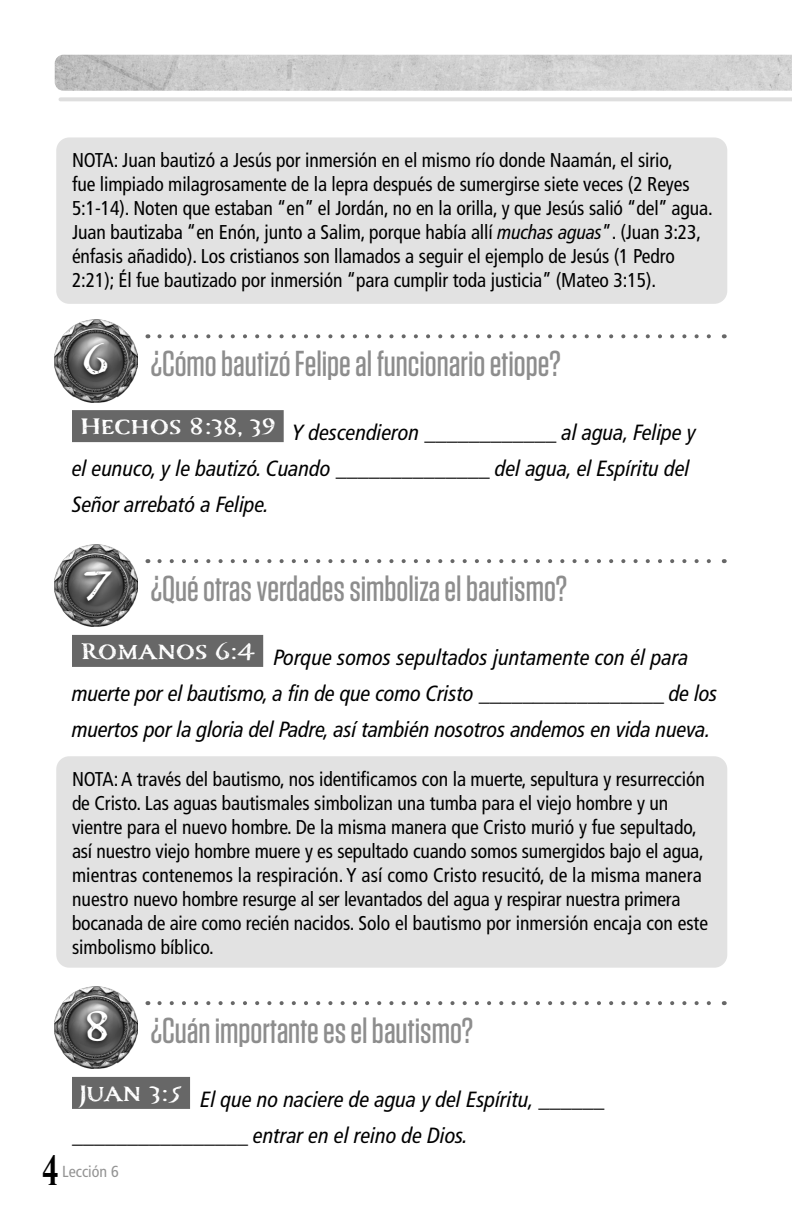
<style>
.page{position:relative;width:792px;height:1224px;background:#fff}
.page>*{position:absolute;margin:0;border:0;box-sizing:border-box;transform-origin:0 0}
.Compass_Numbers{font:700 50px "Carta Marina";color:#fff}
.t1{font:44px "Desire Pro";color:#000}
.Questions_1{font:500 36px "Tungsten";color:#8d8d8d}
.Scripture_with_blanks{font:italic condensed 22px/36px "Frutiger LT Pro";color:#000}
.NOTE{font:condensed 20px/24px "Frutiger LT Pro";letter-spacing:-.005em;color:#000}
.t2{font:condensed 16px "Frutiger LT Pro";color:#949494}
.s1{font-style:italic}
</style>
<div class="page">
<img style="left:55px;top:55px;width:737px;height:36px">
<hr style="left:60px;top:97px;width:732px;height:4px;background:#dedede">
<div style="left:72px;top:410px;width:212px;height:32px;background:#676767"></div>
<div style="left:72px;top:635px;width:191px;height:32px;background:#676767"></div>
<div style="left:72px;top:1077px;width:118px;height:32px;background:#676767"></div>
<img style="left:54px;top:320px;width:83px;height:82px">
<div style="left:78px;top:340px;width:35px;height:42px;background:#000;opacity:.75"></div>
<img style="left:54px;top:545px;width:83px;height:82px">
<div style="left:78px;top:567px;width:39px;height:41px;background:#000;opacity:.75"></div>
<img style="left:54px;top:987px;width:83px;height:82px">
<div style="left:81px;top:1006px;width:31px;height:42px;background:#000;opacity:.75"></div>
<div style="left:56px;top:137px;width:671px;height:167px;background:#e2e2e2;border-radius:13px"></div>
<svg style="left:159px;top:334px;width:552px;height:4px"></svg>
<svg style="left:159px;top:559px;width:552px;height:4px"></svg>
<div style="left:56px;top:756px;width:671px;height:212px;background:#e2e2e2;border-radius:13px"></div>
<svg style="left:159px;top:1001px;width:552px;height:4px"></svg>
<p class="NOTE" style="left:72px;top:149px;width:642px">NOTA: Juan bautizó a Jesús por inmersión en el mismo río donde Naamán, el sirio,<br>fue limpiado milagrosamente de la lepra después de sumergirse siete veces (2 Reyes 5:1-14). Noten que estaban “en” el Jordán, no en la orilla, y que Jesús salió “del” agua.<br>Juan bautizaba “en Enón, junto a Salim, porque había allí <span class="s1">muchas aguas</span>”. (Juan 3:23, énfasis añadido). Los cristianos son llamados a seguir el ejemplo de Jesús (1 Pedro 2:21); Él fue bautizado por inmersión “para cumplir toda justicia” (Mateo 3:15).</p>
<p class="Compass_Numbers" style="left:83px;top:329px;width:27px">6</p>
<p class="Questions_1" style="left:151px;top:345px;width:411px">¿Cómo bautizó Felipe al funcionario etiope?</p>
<p class="Scripture_with_blanks" style="left:72px;top:415px;width:626px;text-indent:8px"><sup>Hechos</sup> <sup>8:38,</sup> <sup>39</sup> Y descendieron ____________ al agua, Felipe y el eunuco, y le bautizó. Cuando ______________ del agua, el Espíritu del<br>Señor arrebató a Felipe.</p>
<p class="Compass_Numbers" style="left:83px;top:554px;width:31px">7</p>
<p class="Questions_1" style="left:151px;top:570px;width:418px">¿Qué otras verdades simboliza el bautismo?</p>
<p class="Scripture_with_blanks" style="left:72px;top:639px;width:647px;text-indent:8px"><sup>Romanos</sup> <sup>6:4</sup> Porque somos sepultados juntamente con él para muerte por el bautismo, a fin de que como Cristo _________________ de los muertos por la gloria del Padre, así también nosotros andemos en vida nueva.</p>
<p class="NOTE" style="left:72px;top:767px;width:638px">NOTA: A través del bautismo, nos identificamos con la muerte, sepultura y resurrección de Cristo. Las aguas bautismales simbolizan una tumba para el viejo hombre y un vientre para el nuevo hombre. De la misma manera que Cristo murió y fue sepultado, así nuestro viejo hombre muere y es sepultado cuando somos sumergidos bajo el agua, mientras contenemos la respiración. Y así como Cristo resucitó, de la misma manera nuestro nuevo hombre resurge al ser levantados del agua y respirar nuestra primera bocanada de aire como recién nacidos. Solo el bautismo por inmersión encaja con este simbolismo bíblico.</p>
<p class="Compass_Numbers" style="left:85px;top:996px;width:27px">8</p>
<p class="Questions_1" style="left:151px;top:1012px;width:324px">¿Cuán importante es el bautismo?</p>
<p class="Scripture_with_blanks" style="left:72px;top:1081px;width:534px;text-indent:8px"><sup>Juan</sup> <sup>3:5</sup> El que no naciere de agua y del Espíritu, ______ ________________ entrar en el reino de Dios.</p>
<h2 class="t1" style="left:43px;top:1144px;width:17px">4</h2>
<p class="t2" style="left:62px;top:1162px;width:58px">Lección 6</p>
</div>
